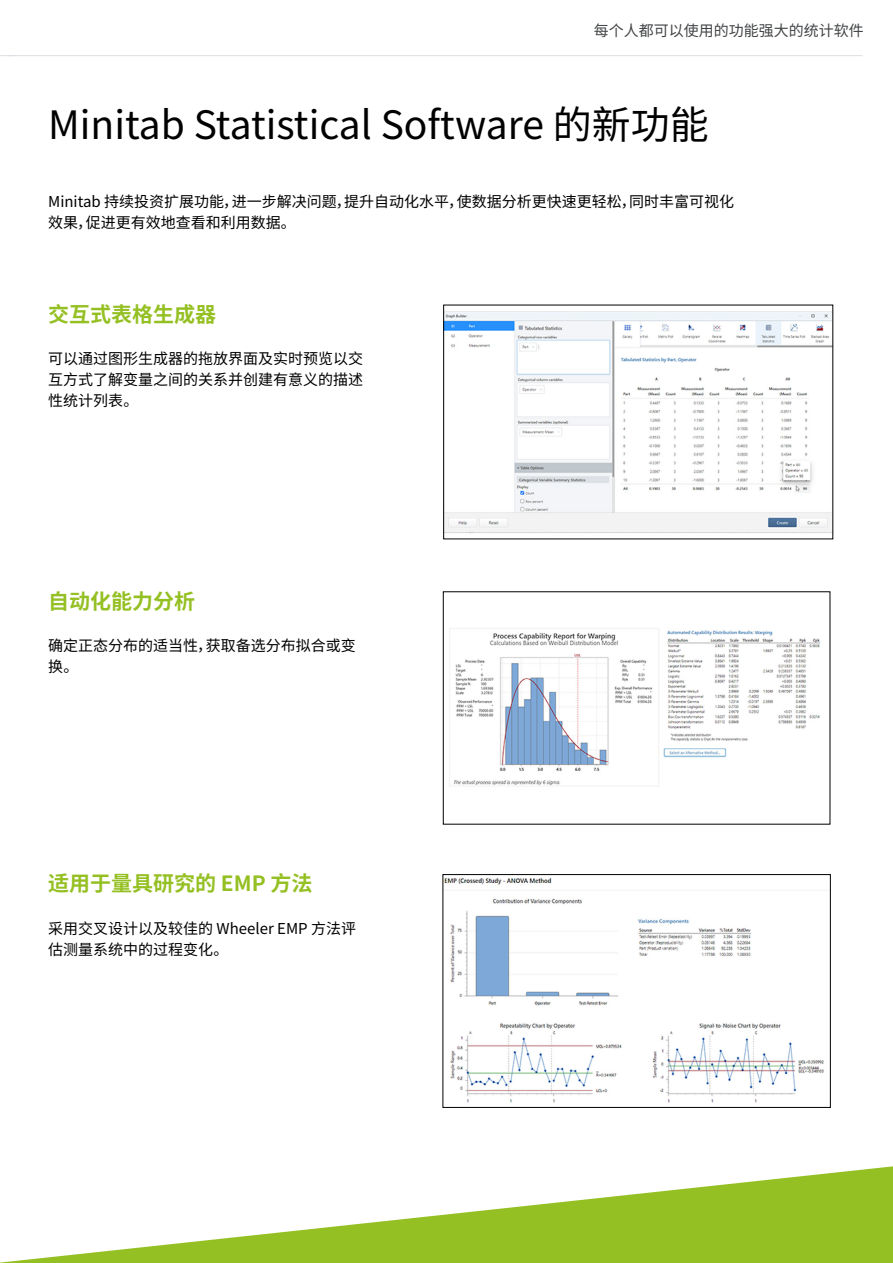
<style>
.page{position:relative;width:893px;height:1263px;background:#fff}
.page>*{position:absolute;margin:0;border:0;box-sizing:border-box;transform-origin:0 0}
.t1{font:39px "Noto Sans SC";color:#000}
.t2{font:700 21px "Noto Sans SC";color:#95c023}
.t3{font:15px/21px "Noto Sans SC";color:#000}
.t4{font:15px "Noto Sans SC";color:#424446}
</style>
<div class="page">
<hr style="left:8px;top:55px;width:854px;height:1px;background:#dbdee2">
<img style="left:445px;top:311px;width:386px;height:222px">
<img style="left:449px;top:628px;width:372px;height:158px">
<img style="left:444px;top:878px;width:380px;height:225px">
<div style="left:442px;top:874px;width:389px;height:234px;border:1px solid #000"></div>
<svg style="left:0;top:1166px;width:893px;height:97px"></svg>
<p class="t4" style="left:594px;top:22px;width:271px">每个人都可以使用的功能强大的统计软件</p>
<h1 class="t1" style="left:48px;top:102px;width:662px">Minitab Statistical Software 的新功能</h1>
<p class="t3" style="left:48px;top:191px;width:687px">Minitab 持续投资扩展功能，进一步解决问题，提升自动化水平，使数据分析更快速更轻松，同时丰富可视化效果，促进更有效地查看和利用数据。</p>
<h2 class="t2" style="left:48px;top:302px;width:170px">交互式表格生成器</h2>
<p class="t3" style="left:48px;top:349px;width:317px;text-align:justify">可以通过图形生成器的拖放界面及实时预览以交互方式了解变量之间的关系并创建有意义的描述性统计列表。</p>
<h2 class="t2" style="left:48px;top:589px;width:148px">自动化能力分析</h2>
<p class="t3" style="left:48px;top:635px;width:309px">确定正态分布的适当性，获取备选分布拟合或变换。</p>
<h2 class="t2" style="left:48px;top:872px;width:266px">适用于量具研究的 EMP 方法</h2>
<p class="t3" style="left:48px;top:918px;width:309px">采用交叉设计以及较佳的 Wheeler EMP 方法评估测量系统中的过程变化。</p>
</div>
